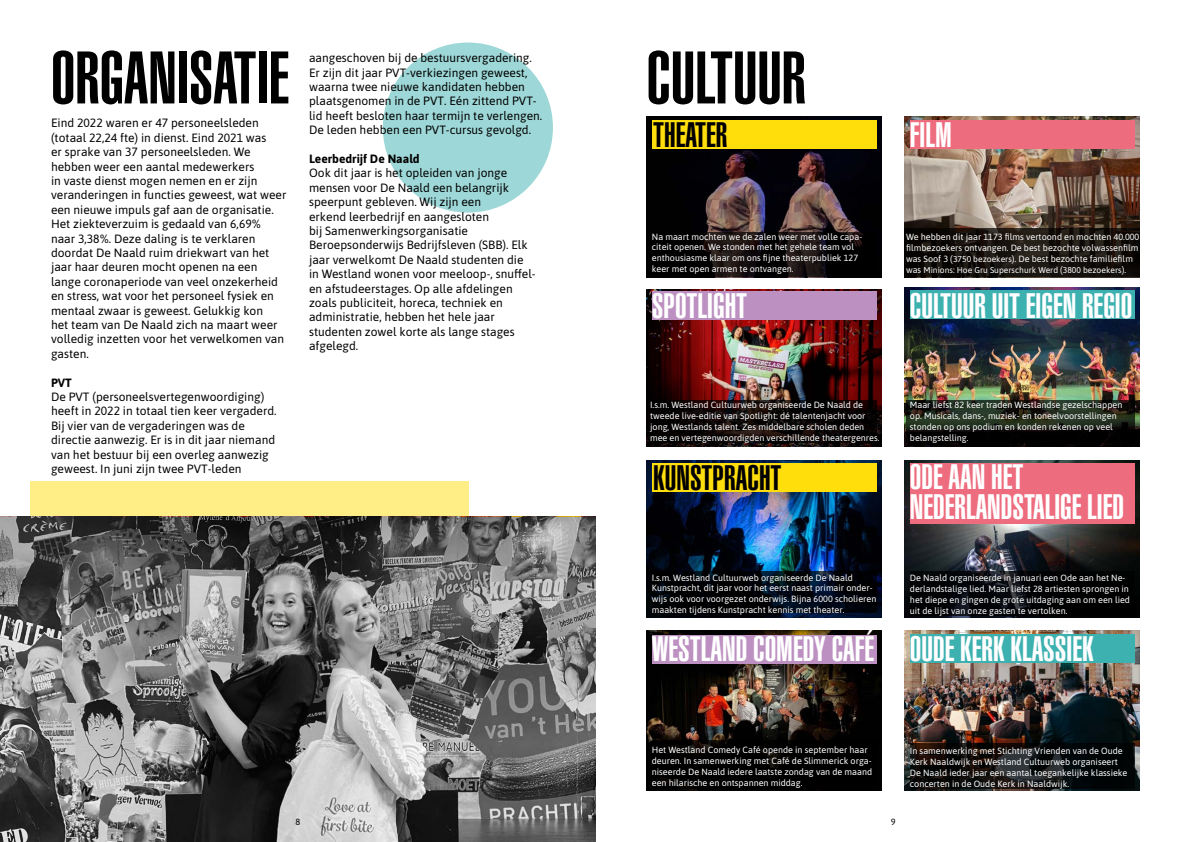
<style>
.page{position:relative;width:1191px;height:842px;background:#fff}
.page>*{position:absolute;margin:0;border:0;box-sizing:border-box;transform-origin:0 0}
.t1{font:73px "Helvetica LT Std Ultra Comp";color:#000}
.t2{font:34.8px/30px "Helvetica LT Std Ultra Comp";color:#fff}
.t3{font:34.8px "Helvetica LT Std Ultra Comp";color:#000}
.t4{font:12px/14.4px "Asap";color:#000}
.t5{font:700 12px "Asap";color:#000}
.t6{font:9px/10.8px "Asap";color:#fff}
.t7{font:9px "Asap";color:#000}
.t8{font:8.5px "Asap";color:#fff}
.s1{font-size:8.5px}
.s2{font-size:9px}
</style>
<div class="page">
<div style="left:30px;top:481px;width:439px;height:254px;background:#ffee85"></div>
<div style="left:383px;top:43px;width:170px;height:170px;background:#9ed7d7;border-radius:50%"></div>
<img style="left:646px;top:116px;width:236px;height:161px">
<svg style="left:652px;top:232px;width:224px;height:45px;background:#0d0909"></svg>
<img style="left:646px;top:461px;width:236px;height:156px">
<img style="left:646px;top:289px;width:236px;height:157px">
<img style="left:646px;top:630px;width:236px;height:161px">
<img style="left:904px;top:116px;width:236px;height:112px">
<svg style="left:904px;top:228px;width:236px;height:49px;background:#15110d"></svg>
<img style="left:904px;top:461px;width:236px;height:157px">
<img style="left:904px;top:287px;width:236px;height:159px">
<svg style="left:906px;top:400px;width:228px;height:43px;background:#171c13"></svg>
<svg style="left:652px;top:400px;width:224px;height:43px;background:#0d0605"></svg>
<svg style="left:652px;top:571px;width:224px;height:42px;background:#00050c"></svg>
<div style="left:910px;top:571px;width:224px;height:45px;background:#000"></div>
<div style="left:652px;top:740px;width:224px;height:49px;background:#000"></div>
<img style="left:904px;top:630px;width:236px;height:161px">
<svg style="left:910px;top:743px;width:224px;height:46px;background:#0e0e0e"></svg>
<div style="left:652px;top:120px;width:224px;height:29px;background:#ffde0c"></div>
<div style="left:652px;top:464px;width:224px;height:28px;background:#ffde0c"></div>
<div style="left:910px;top:120px;width:224px;height:29px;background:#ed6c7e"></div>
<div style="left:910px;top:463px;width:224px;height:61px;background:#ed6c7e"></div>
<div style="left:652px;top:292px;width:224px;height:28px;background:#bc90c1"></div>
<div style="left:652px;top:636px;width:224px;height:28px;background:#bc90c1"></div>
<div style="left:910px;top:291px;width:224px;height:28px;background:#3db0b0"></div>
<div style="left:910px;top:635px;width:224px;height:28px;background:#3db0b0"></div>
<svg style="left:0;top:517px;width:595px;height:325px;background:#707070"></svg>
<h1 class="t1" style="left:51px;top:36px;width:239px">ORGANISATIE</h1>
<p class="t4" style="left:51px;top:115px;width:237px">Eind 2022 waren er 47 personeelsleden (totaal 22,24 fte) in dienst. Eind 2021 was<br>er sprake van 37 personeelsleden. We hebben weer een aantal medewerkers<br>in vaste dienst mogen nemen en er zijn veranderingen in functies geweest, wat weer een nieuwe impuls gaf aan de organisatie.<br>Het ziekteverzuim is gedaald van 6,69% naar 3,38%. Deze daling is te verklaren doordat De Naald ruim driekwart van het jaar haar deuren mocht openen na een lange coronaperiode van veel onzekerheid en stress, wat voor het personeel fysiek en mentaal zwaar is geweest. Gelukkig kon<br>het team van De Naald zich na maart weer volledig inzetten voor het verwelkomen van gasten.</p>
<p class="t5" style="left:51px;top:374px;width:22px">PVT</p>
<p class="t4" style="left:51px;top:389px;width:227px">De PVT (personeelsvertegenwoordiging) heeft in 2022 in totaal tien keer vergaderd.<br>Bij vier van de vergaderingen was de directie aanwezig. Er is in dit jaar niemand van het bestuur bij een overleg aanwezig geweest. In juni zijn twee PVT-leden</p>
<p class="t4" style="left:309px;top:50px;width:235px">aangeschoven bij de bestuursvergadering.<br>Er zijn dit jaar PVT-verkiezingen geweest, waarna twee nieuwe kandidaten hebben plaatsgenomen in de PVT. Eén zittend PVT&shy;lid heeft besloten haar termijn te verlengen.<br>De leden hebben een PVT-cursus gevolgd.</p>
<p class="t5" style="left:309px;top:150px;width:112px">Leerbedrijf De Naald</p>
<p class="t4" style="left:309px;top:165px;width:228px">Ook dit jaar is het opleiden van jonge mensen voor De Naald een belangrijk speerpunt gebleven. Wij zijn een<br>erkend leerbedrijf en aangesloten<br>bij Samenwerkingsorganisatie Beroepsonderwijs Bedrijfsleven (SBB). Elk jaar verwelkomt De Naald studenten die in Westland wonen voor meeloop-, snuffel&shy;en afstudeerstages. Op alle afdelingen zoals publiciteit, horeca, techniek en administratie, hebben het hele jaar studenten zowel korte als lange stages afgelegd.</p>
<h1 class="t1" style="left:646px;top:36px;width:161px">CULTUUR</h1>
<h2 class="t3" style="left:653px;top:115px;width:76px">THEATER</h2>
<h2 class="t2" style="left:910px;top:120px;width:43px">FILM</h2>
<p class="t6" style="left:652px;top:231px;width:212px">Na maart mochten we de zalen weer met volle capa&shy;citeit openen. We stonden met het gehele team vol enthousiasme klaar om ons fijne theaterpubliek 127 keer met open armen te ontvangen.</p>
<h2 class="t2" style="left:652px;top:291px;width:97px">SPOTLIGHT</h2>
<p class="t6" style="left:906px;top:231px;width:235px;text-align:justify">We hebben dit jaar 1173 films vertoond en mochten 40.000 filmbezoekers ontvangen. De best bezochte volwassenfilm was Soof 3 (<span class="s1">3750 bezoekers</span>). De best bezochte familiefilm</p>
<p class="t8" style="left:906px;top:264px;width:222px"><span class="s2">was</span> Minions: Hoe Gru Superschurk Werd <span class="s2">(</span>3800 bezoekers<span class="s2">).</span></p>
<h2 class="t2" style="left:910px;top:291px;width:224px">CULTUUR UIT EIGEN REGIO</h2>
<p class="t6" style="left:650px;top:399px;width:231px">I.s.m. Westland Cultuurweb organiseerde De Naald de tweede live-editie van Spotlight: dé talentenjacht voor jong, Westlands talent. Zes middelbare scholen deden mee en vertegenwoordigden verschillende theatergenres.</p>
<h2 class="t3" style="left:653px;top:458px;width:130px">KUNSTPRACHT</h2>
<p class="t6" style="left:652px;top:571px;width:226px">I.s.m. Westland Cultuurweb organiseerde De Naald Kunstpracht, dit jaar voor het eerst naast primair onder&shy;wijs ook voor voorgezet onderwijs. Bijna 6000 scholieren maakten tijdens Kunstpracht kennis met theater.</p>
<h2 class="t2" style="left:652px;top:634px;width:224px">WESTLAND COMEDY CAFÉ</h2>
<p class="t6" style="left:910px;top:399px;width:214px">Maar liefst 82 keer traden Westlandse gezelschappen op. Musicals, dans-, muziek- en toneelvoorstellingen stonden op ons podium en konden rekenen op veel belangstelling.</p>
<h2 class="t2" style="left:910px;top:463px;width:216px">ODE AAN HET<br>NEDERLANDSTALIGE LIED</h2>
<p class="t6" style="left:910px;top:572px;width:222px">De Naald organiseerde in januari een Ode aan het Ne&shy;derlandstalige lied. Maar liefst 28 artiesten sprongen in het diepe en gingen de grote uitdaging aan om een lied uit de lijst van onze gasten te vertolken.</p>
<h2 class="t2" style="left:910px;top:634px;width:185px">OUDE KERK KLASSIEK</h2>
<p class="t6" style="left:652px;top:744px;width:222px">Het Westland Comedy Café opende in september haar deuren. In samenwerking met Café de Slimmerick orga&shy;niseerde De Naald iedere laatste zondag van de maand een hilarische en ontspannen middag.</p>
<p class="t7" style="left:295px;top:815px;width:6px">8</p>
<p class="t7" style="left:891px;top:815px;width:6px">9</p>
<p class="t6" style="left:910px;top:745px;width:219px">In samenwerking met Stichting Vrienden van de Oude Kerk Naaldwijk en Westland Cultuurweb organiseert De Naald ieder jaar een aantal toegankelijke klassieke concerten in de Oude Kerk in Naaldwijk.</p>
</div>
